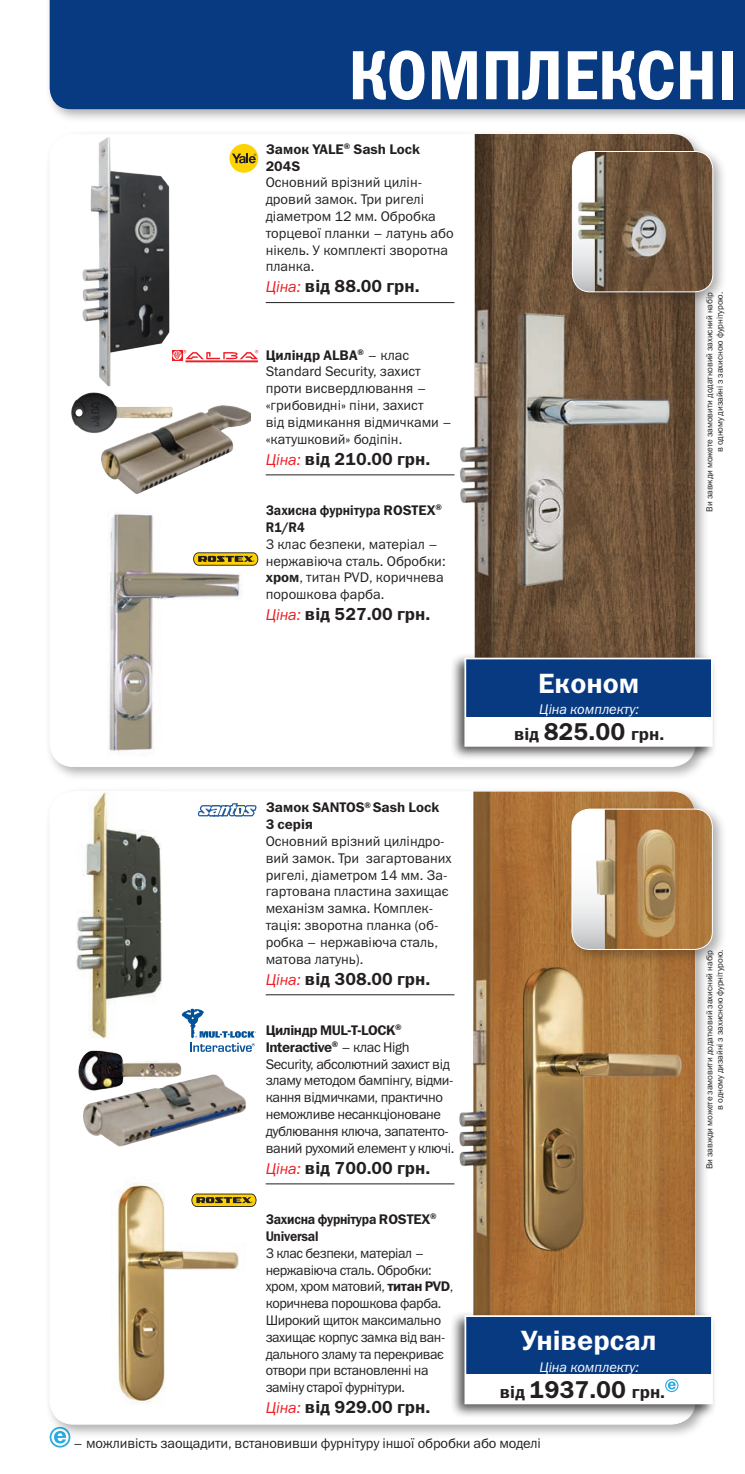
<style>
.page{position:relative;width:745px;height:1474px;background:#fff}
.page>*{position:absolute;margin:0;border:0;box-sizing:border-box;transform-origin:0 0}
.t1{font:70px "Franklin Gothic Demi Cond C";color:#fff}
.t2{font:28px "Franklin Gothic Demi C";color:#fff}
.t3{font:17.5px "Franklin Gothic Demi C";color:#231f20}
.t4{font:14px/16.8px "Franklin Gothic Book C";color:#231f20}
.t5{font:14px/16.8px "Franklin Gothic Book C";letter-spacing:-.03em;color:#231f20}
.t6{font:14px/16.8px "Franklin Gothic Demi C";color:#231f20}
.t7{font:14px/16.8px "Franklin Gothic Demi C";letter-spacing:-.03em;color:#231f20}
.t8{font:14px/16.8px "Franklin Gothic Demi C";letter-spacing:-.02em;color:#231f20;scale:.9 1}
.t9{font:italic 14px "Franklin Gothic Book C";color:#fff}
.t10{font:14px/16.8px "Franklin Gothic Demi C";color:#231f20;scale:.9 1}
.t11{font:8.75px/10.5px "Franklin Gothic Book C";letter-spacing:-.01em;color:#231f20;text-align:right}
.s1{font-family:"Franklin Gothic Book C";font-style:italic;font-size:15.75px;color:#ee1d23}
.s2{font-family:"Franklin Gothic Book C"}
.s3{font-family:"Franklin Gothic Demi C"}
.s4{font-size:24.5px}
</style>
<div class="page">
<div style="left:45px;top:129px;width:664px;height:652px;background:#231f20;opacity:.35"></div>
<div style="left:50px;top:134px;width:644px;height:632px;background:#fff;border-radius:24px"></div>
<img style="left:444px;top:134px;width:250px;height:519px">
<img style="left:101px;top:405px;width:150px;height:88px">
<img style="left:71px;top:392px;width:103px;height:43px">
<div style="left:45px;top:0;width:699px;height:124px;background:#231f20;opacity:.35"></div>
<div style="left:50px;top:0;width:694px;height:109px;background:#073a81"></div>
<img style="left:82px;top:137px;width:88px;height:250px">
<div style="left:449px;top:653px;width:267px;height:108px;background:#231f20;opacity:.75"></div>
<div style="left:464px;top:657px;width:248px;height:89px;background:#073a81;border:2px solid #fff"></div>
<div style="left:465px;top:716px;width:246px;height:29px;background:#fff"></div>
<div style="left:229px;top:144px;width:29px;height:29px;background:#fed304;border-radius:50%"></div>
<svg style="left:232px;top:153px;width:24px;height:10px"></svg>
<div style="left:567px;top:146px;width:160px;height:161px;background:#231f20;opacity:.35"></div>
<img style="left:572px;top:151px;width:140px;height:141px">
<div style="left:571px;top:151px;width:141px;height:141px;border:1px solid #fff;border-radius:18px"></div>
<svg style="left:50px;top:1438px;width:20px;height:9px"></svg>
<hr style="left:185px;top:360px;width:73px;height:2px;background:#ed1c24">
<svg style="left:172px;top:350px;width:10px;height:11px"></svg>
<svg style="left:173px;top:350px;width:85px;height:9px"></svg>
<img style="left:108px;top:514px;width:147px;height:239px">
<hr style="left:265px;top:302px;width:189px;height:1px;background:#231f20">
<hr style="left:265px;top:474px;width:189px;height:1px;background:#231f20">
<div style="left:45px;top:787px;width:664px;height:651px;background:#231f20;opacity:.35"></div>
<div style="left:50px;top:791px;width:644px;height:632px;background:#fff;border-radius:24px"></div>
<img style="left:444px;top:791px;width:250px;height:519px">
<img style="left:77px;top:791px;width:84px;height:247px">
<img style="left:116px;top:1183px;width:129px;height:221px">
<div style="left:449px;top:1310px;width:267px;height:108px;background:#231f20;opacity:.75"></div>
<div style="left:464px;top:1315px;width:248px;height:89px;background:#073a81;border:2px solid #fff"></div>
<div style="left:465px;top:1374px;width:246px;height:28px;background:#fff"></div>
<svg style="left:665px;top:1378px;width:13px;height:13px"></svg>
<svg style="left:198px;top:803px;width:58px;height:13px"></svg>
<div style="left:566px;top:804px;width:161px;height:160px;background:#231f20;opacity:.35"></div>
<img style="left:571px;top:809px;width:141px;height:140px">
<div style="left:571px;top:808px;width:141px;height:141px;border:1px solid #fff;border-radius:18px"></div>
<img style="left:78px;top:1050px;width:104px;height:36px">
<img style="left:83px;top:1074px;width:163px;height:72px">
<svg style="left:181px;top:1008px;width:75px;height:43px"></svg>
<svg style="left:191px;top:1193px;width:65px;height:13px"></svg>
<hr style="left:265px;top:994px;width:189px;height:1px;background:#231f20">
<hr style="left:265px;top:1183px;width:189px;height:1px;background:#231f20">
<svg style="left:193px;top:552px;width:65px;height:13px"></svg>
<h1 class="t1" style="left:348px;top:36px;width:390px">КОМПЛЕКСНІ</h1>
<p class="t6" style="left:265px;top:140px;width:156px">Замок YALE<sup>®</sup> Sash Lock<br>204S</p>
<p class="t4" style="left:265px;top:174px;width:189px">Основний врізний цилін&shy;дровий замок. Три ригелі діаметром 12 мм. Обробка торцевої планки – латунь або нікель. У комплекті зворотна планка.</p>
<p class="t3" style="left:265px;top:276px;width:155px"><span class="s1">Ціна:</span> від 88.00 грн.</p>
<p class="t6" style="left:265px;top:346px;width:145px">Циліндр ALBA<sup>®</sup> <span class="s2">– клас</span></p>
<p class="t4" style="left:265px;top:363px;width:188px">Standard Security, захист проти висвердлювання – «грибовидні» піни, захист<br>від відмикання відмичками – «катушковий» бодіпін.</p>
<p class="t3" style="left:265px;top:449px;width:166px"><span class="s1">Ціна:</span> від 210.00 грн.</p>
<p class="t10" style="left:265px;top:501px;width:197px">Захисна фурнітура ROSTEX<sup>®<br></sup>R1/R4</p>
<p class="t4" style="left:265px;top:535px;width:181px">3 клас безпеки, матеріал – нержавіюча сталь. Обробки: <span class="s3">хром</span>, титан PVD, коричнева порошкова фарба.</p>
<p class="t3" style="left:265px;top:604px;width:166px"><span class="s1">Ціна:</span> від 527.00 грн.</p>
<p class="t6" style="left:265px;top:798px;width:175px">Замок SANTOS<sup>®</sup> Sash Lock<br>3 серія</p>
<p class="t4" style="left:265px;top:832px;width:187px">Основний врізний циліндро&shy;вий замок. Три загартованих ригелі, діаметром 14 мм. За&shy;гартована пластина захищає механізм замка. Комплек&shy;тація: зворотна планка (об&shy;робка – нержавіюча сталь, матова латунь).</p>
<p class="t3" style="left:265px;top:968px;width:166px"><span class="s1">Ціна:</span> від 308.00 грн.</p>
<p class="t7" style="left:265px;top:1021px;width:145px">Циліндр MUL-T-LOCK<sup>®<br></sup>Interactive<sup>®</sup> <span class="s2">– клас High</span></p>
<p class="t5" style="left:265px;top:1055px;width:190px">Security, абсолютний захист від зламу методом бампінгу, відми&shy;кання відмичками, практично неможливе несанкціоноване дублювання ключа, запатенто&shy;ваний рухомий елемент у ключі.</p>
<p class="t3" style="left:265px;top:1157px;width:166px"><span class="s1">Ціна:</span> від 700.00 грн.</p>
<p class="t8" style="left:265px;top:1210px;width:191px">Захисна фурнітура ROSTEX<sup>®<br></sup>Universal</p>
<p class="t5" style="left:265px;top:1244px;width:189px">3 клас безпеки, матеріал – нержавіюча сталь. Обробки: хром, хром матовий, <span class="s3">титан PVD</span>, коричнева порошкова фарба.<br>Широкий щиток максимально захищає корпус замка від ван&shy;дального зламу та перекриває отвори при встановленні на заміну старої фурнітури.</p>
<p class="t3" style="left:265px;top:1397px;width:166px"><span class="s1">Ціна:</span> від 929.00 грн.</p>
<h2 class="t2" style="left:538px;top:667px;width:102px">Економ</h2>
<p class="t9" style="left:539px;top:701px;width:101px">Ціна комплекту:</p>
<p class="t3" style="left:513px;top:724px;width:152px">від <span class="s4">825.00</span> грн.</p>
<h2 class="t2" style="left:521px;top:1324px;width:137px">Універсал</h2>
<p class="t9" style="left:539px;top:1359px;width:101px">Ціна комплекту:</p>
<p class="t3" style="left:499px;top:1381px;width:167px">від <span class="s4">1937.00</span> грн.</p>
<p class="t4" style="left:73px;top:1434px;width:469px">– можливість заощадити, встановивши фурнітуру іншої обробки або моделі</p>
<p class="t11" style="left:703px;top:511px;width:221px;rotate:-90deg">Ви завжди можете замовити додатковий захисний набір в одному дизайні з захисною фурнітурою.</p>
<p class="t11" style="left:703px;top:1169px;width:221px;rotate:-90deg">Ви завжди можете замовити додатковий захисний набір в одному дизайні з захисною фурнітурою.</p>
</div>
